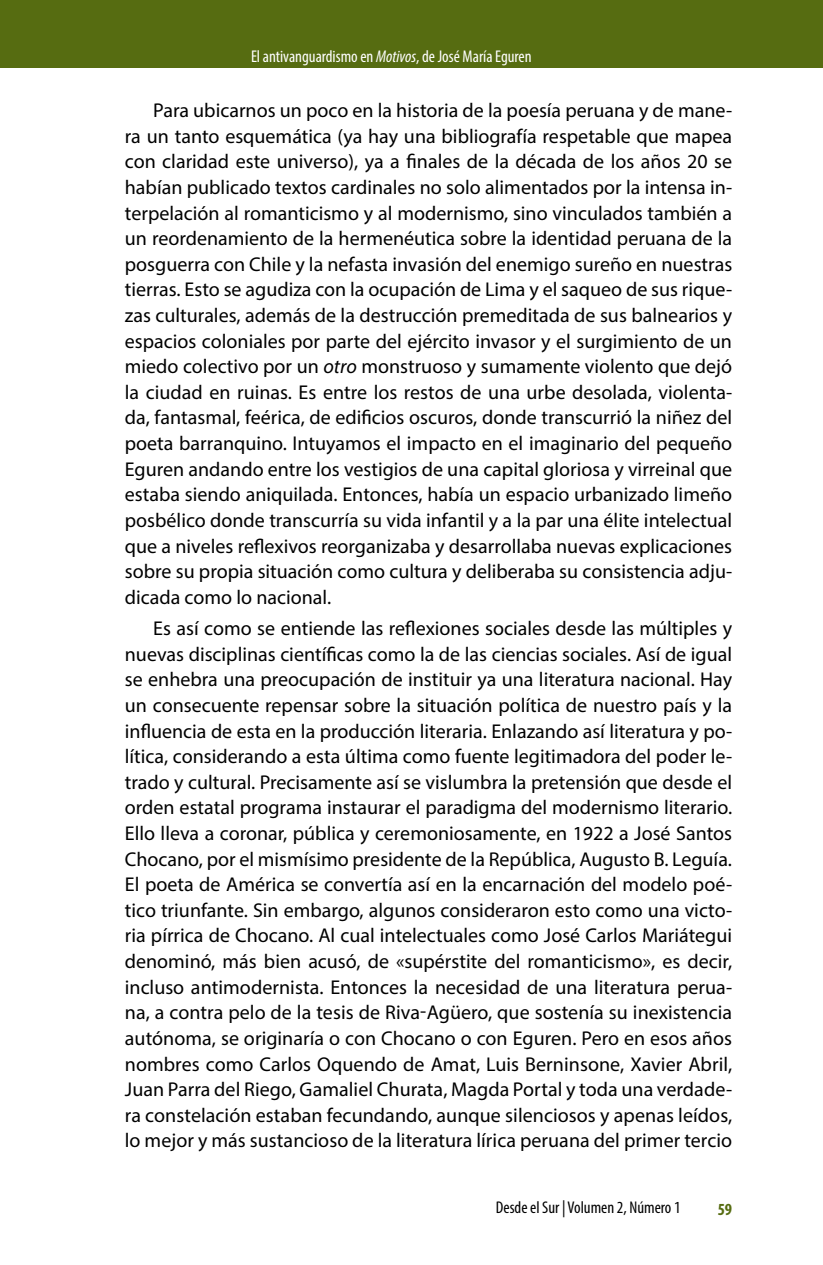
<style>
.page{position:relative;width:823px;height:1265px;background:#fff}
.page>*{position:absolute;margin:0;border:0;box-sizing:border-box;transform-origin:0 0}
.PARRAFOS{font:20px/25.6px "Myriad Pro";color:#000;text-align:justify}
.PARRAFOS-2{font:condensed 17px "Myriad Pro";color:#fff}
.t1{font:condensed 17px "Myriad Pro";color:#000}
.PARRAFOS-3{font:700 condensed 17px "Myriad Pro";color:#566c11}
.s1{font-style:italic}
</style>
<div class="page">
<div style="left:0;top:0;width:822px;height:68px;background:#566c11"></div>
<p class="PARRAFOS-2" style="left:251px;top:46px;width:282px">El antivanguardismo en <span class="s1">Motivos</span>, de José María Eguren</p>
<p class="PARRAFOS" style="left:125px;top:97px;width:608px;text-indent:28px">Para ubicarnos un poco en la historia de la poesía peruana y de mane&shy;ra un tanto esquemática (ya hay una bibliografía respetable que mapea con claridad este universo), ya a finales de la década de los años 20 se habían publicado textos cardinales no solo alimentados por la intensa in&shy;terpelación al romanticismo y al modernismo, sino vinculados también a un reordenamiento de la hermenéutica sobre la identidad peruana de la posguerra con Chile y la nefasta invasión del enemigo sureño en nuestras tierras. Esto se agudiza con la ocupación de Lima y el saqueo de sus rique&shy;zas culturales, además de la destrucción premeditada de sus balnearios y espacios coloniales por parte del ejército invasor y el surgimiento de un miedo colectivo por un <span class="s1">otro</span> monstruoso y sumamente violento que dejó la ciudad en ruinas. Es entre los restos de una urbe desolada, violenta&shy;da, fantasmal, feérica, de edificios oscuros, donde transcurrió la niñez del poeta barranquino. Intuyamos el impacto en el imaginario del pequeño Eguren andando entre los vestigios de una capital gloriosa y virreinal que estaba siendo aniquilada. Entonces, había un espacio urbanizado limeño posbélico donde transcurría su vida infantil y a la par una élite intelectual que a niveles reflexivos reorganizaba y desarrollaba nuevas explicaciones sobre su propia situación como cultura y deliberaba su consistencia adju&shy;dicada como lo nacional.</p>
<p class="PARRAFOS" style="left:125px;top:615px;width:608px;text-indent:28px">Es así como se entiende las reflexiones sociales desde las múltiples y nuevas disciplinas científicas como la de las ciencias sociales. Así de igual se enhebra una preocupación de instituir ya una literatura nacional. Hay un consecuente repensar sobre la situación política de nuestro país y la influencia de esta en la producción literaria. Enlazando así literatura y po&shy;lítica, considerando a esta última como fuente legitimadora del poder le&shy;trado y cultural. Precisamente así se vislumbra la pretensión que desde el orden estatal programa instaurar el paradigma del modernismo literario.<br>Ello lleva a coronar, pública y ceremoniosamente, en 1922 a José Santos Chocano, por el mismísimo presidente de la República, Augusto B. Leguía.<br>El poeta de América se convertía así en la encarnación del modelo poé&shy;tico triunfante. Sin embargo, algunos consideraron esto como una victo&shy;ria pírrica de Chocano. Al cual intelectuales como José Carlos Mariátegui denominó, más bien acusó, de «supérstite del romanticismo», es decir, incluso antimodernista. Entonces la necesidad de una literatura perua&shy;na, a contra pelo de la tesis de Riva-Agüero, que sostenía su inexistencia autónoma, se originaría o con Chocano o con Eguren. Pero en esos años nombres como Carlos Oquendo de Amat, Luis Berninsone, Xavier Abril, Juan Parra del Riego, Gamaliel Churata, Magda Portal y toda una verdade&shy;ra constelación estaban fecundando, aunque silenciosos y apenas leídos, lo mejor y más sustancioso de la literatura lírica peruana del primer tercio</p>
<p class="t1" style="left:495px;top:1196px;width:186px">Desde el Sur | Volumen 2, Número 1</p>
<p class="PARRAFOS-3" style="left:717px;top:1198px;width:16px">59</p>
</div>
